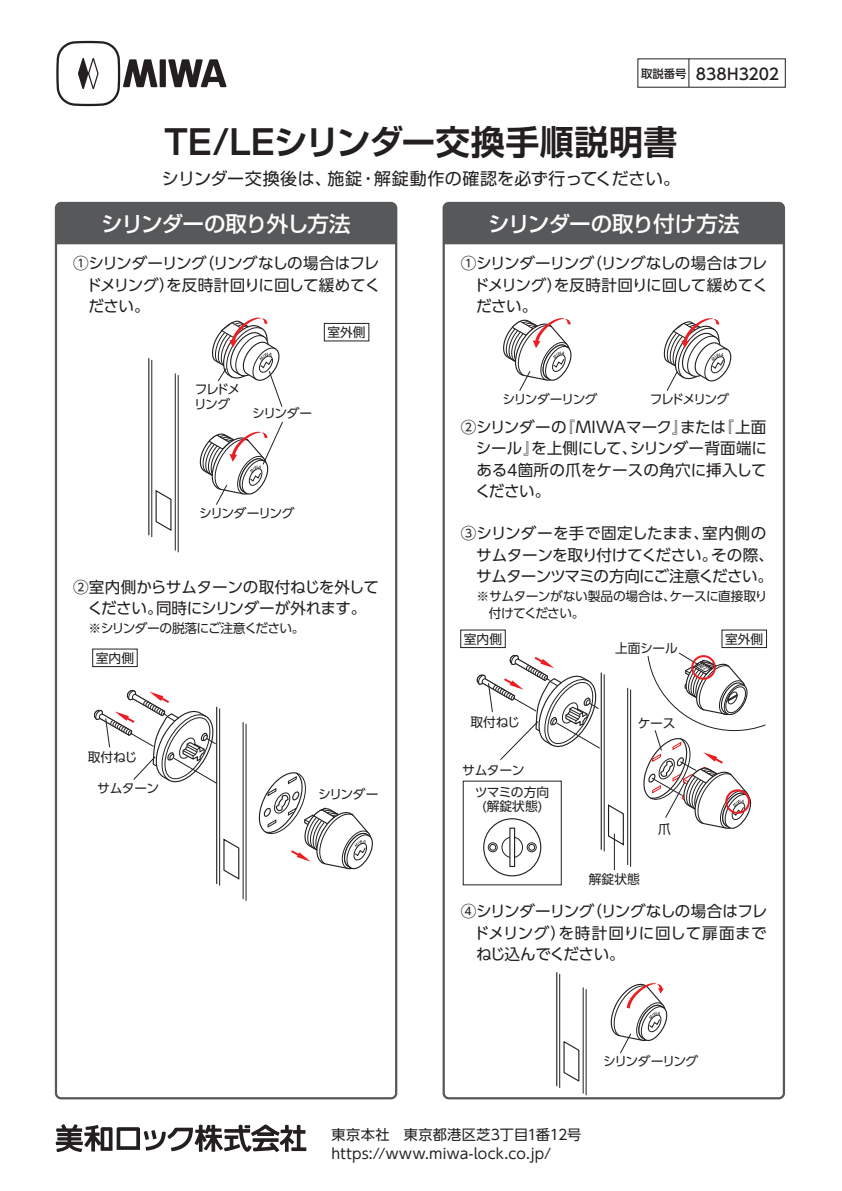
<style>
.page{position:relative;width:842px;height:1191px;background:#fff}
.page>*{position:absolute;margin:0;border:0;box-sizing:border-box;transform-origin:0 0}
.t1{font:700 34px "Shin Go Pro De";letter-spacing:.01em;color:#231f20}
.t2{font:500 21.6px "Shin Go Pro";letter-spacing:-.035em;color:#fff}
.t3{font:17px "Shin Go Pro";letter-spacing:.005em;color:#231f20}
.t4{font:15.6px/21.2px "UD Shin Go Pro";letter-spacing:-.025em;color:#231f20;text-align:justify}
.t5{font:500 15.6px "UD Shin Go Pro";letter-spacing:.005em;color:#231f20}
.t6{font:14.2px/18.4px "UD Shin Go Pro";letter-spacing:.015em;color:#231f20}
.t7{font:12.8px/17px "UD Shin Go Pro";letter-spacing:-.035em;color:#231f20}
.t8{font:12.8px "UD Shin Go Pro";letter-spacing:-.085em;color:#231f20}
.t9{font:12.8px "UD Shin Go Pro";letter-spacing:-.055em;color:#231f20}
.t10{font:12.8px "UD Shin Go Pro";letter-spacing:-.13em;color:#231f20}
.s1{font-size:11.4px}
</style>
<div class="page">
<div style="left:443px;top:202px;width:342px;height:897px;border:2px solid #57585a;border-radius:5px"></div>
<svg style="left:56px;top:41px;width:101px;height:65px"></svg>
<div style="left:160px;top:59px;width:6px;height:28px;background:#231f20"></div>
<svg style="left:168px;top:59px;width:58px;height:28px"></svg>
<svg style="left:688px;top:60px;width:1px;height:26px"></svg>
<div style="left:55px;top:202px;width:342px;height:897px;border:2px solid #57585a;border-radius:5px"></div>
<div style="left:56px;top:203px;width:340px;height:41px;background:#57585a"></div>
<div style="left:444px;top:203px;width:340px;height:41px;background:#57585a"></div>
<div style="left:324px;top:323px;width:45px;height:18px;border:1px solid #231f20"></div>
<div style="left:722px;top:630px;width:45px;height:18px;border:1px solid #231f20"></div>
<div style="left:460px;top:630px;width:46px;height:18px;border:1px solid #231f20"></div>
<div style="left:92px;top:649px;width:46px;height:18px;border:1px solid #231f20"></div>
<div style="left:483px;top:818px;width:58px;height:58px;border:1px solid #231f20;border-radius:50%"></div>
<div style="left:502px;top:836px;width:21px;height:22px;border:1px solid #231f20;border-radius:50%"></div>
<div style="left:527px;top:842px;width:10px;height:10px;border:1px solid #231f20;border-radius:50%"></div>
<div style="left:528px;top:844px;width:7px;height:6px;border:1px solid #231f20;border-radius:50%"></div>
<div style="left:488px;top:842px;width:10px;height:10px;border:1px solid #231f20;border-radius:50%"></div>
<svg style="left:490px;top:844px;width:6px;height:6px"></svg>
<hr style="left:601px;top:672px;width:1px;height:177px;background:#231f20">
<hr style="left:630px;top:689px;width:1px;height:177px;background:#231f20">
<hr style="left:604px;top:674px;width:1px;height:177px;background:#231f20">
<hr style="left:627px;top:688px;width:1px;height:177px;background:#231f20">
<svg style="left:608px;top:804px;width:16px;height:42px"></svg>
<svg style="left:223px;top:838px;width:17px;height:42px"></svg>
<hr style="left:148px;top:358px;width:1px;height:177px;background:#231f20">
<hr style="left:178px;top:375px;width:1px;height:177px;background:#231f20">
<hr style="left:151px;top:360px;width:1px;height:177px;background:#231f20">
<hr style="left:175px;top:373px;width:1px;height:177px;background:#231f20">
<svg style="left:155px;top:490px;width:17px;height:41px"></svg>
<svg style="left:509px;top:827px;width:6px;height:40px"></svg>
<svg style="left:199px;top:421px;width:84px;height:84px"></svg>
<hr style="left:556px;top:972px;width:1px;height:114px;background:#231f20">
<hr style="left:586px;top:989px;width:1px;height:106px;background:#231f20">
<hr style="left:559px;top:974px;width:1px;height:113px;background:#231f20">
<hr style="left:583px;top:987px;width:1px;height:106px;background:#231f20">
<svg style="left:563px;top:1041px;width:17px;height:41px"></svg>
<hr style="left:216px;top:707px;width:1px;height:177px;background:#231f20">
<hr style="left:246px;top:724px;width:1px;height:177px;background:#231f20">
<hr style="left:219px;top:708px;width:1px;height:177px;background:#231f20">
<hr style="left:243px;top:722px;width:1px;height:177px;background:#231f20">
<svg style="left:212px;top:317px;width:71px;height:90px"></svg>
<svg style="left:663px;top:318px;width:69px;height:73px"></svg>
<svg style="left:93px;top:690px;width:125px;height:95px"></svg>
<svg style="left:476px;top:654px;width:124px;height:106px"></svg>
<hr style="left:614px;top:833px;width:1px;height:37px;background:#231f20">
<svg style="left:258px;top:772px;width:115px;height:98px"></svg>
<svg style="left:503px;top:318px;width:69px;height:73px"></svg>
<svg style="left:643px;top:652px;width:123px;height:177px"></svg>
<div style="left:725px;top:789px;width:25px;height:25px;border:2px solid #ee1d23;border-radius:50%"></div>
<svg style="left:610px;top:983px;width:58px;height:71px"></svg>
<div style="left:691px;top:655px;width:25px;height:24px;border:2px solid #ee1d23;border-radius:50%"></div>
<svg style="left:56px;top:1124px;width:250px;height:29px"></svg>
<p class="t5" style="left:641px;top:62px;width:139px"><span class="s1">取説番号</span> 838H3202</p>
<h1 class="t1" style="left:165px;top:115px;width:514px">TE/LEシリンダー交換手順説明書</h1>
<p class="t3" style="left:162px;top:165px;width:520px">シリンダー交換後は、施錠・解錠動作の確認を必ず行ってください。</p>
<h2 class="t2" style="left:101px;top:206px;width:251px">シリンダーの取り外し方法</h2>
<p class="t4" style="left:86px;top:252px;width:296px;text-indent:-13px">①シリンダーリング（リングなしの場合はフレドメリング）を反時計回りに回して緩めてください。</p>
<p class="t7" style="left:327px;top:323px;width:40px">室外側</p>
<p class="t7" style="left:194px;top:382px;width:47px;line-height:14.8px">フレドメリング</p>
<p class="t7" style="left:252px;top:405px;width:62px">シリンダー</p>
<p class="t8" style="left:199px;top:502px;width:97px">シリンダーリング</p>
<p class="t4" style="left:73px;top:576px;width:307px;text-align:center">②室内側からサムターンの取付ねじを外してください。同時にシリンダーが外れます。</p>
<p class="t9" style="left:89px;top:618px;width:218px">※シリンダーの脱落にご注意ください。</p>
<p class="t7" style="left:96px;top:649px;width:40px">室内側</p>
<p class="t7" style="left:88px;top:748px;width:51px">取付ねじ</p>
<p class="t7" style="left:97px;top:779px;width:64px">サムターン</p>
<p class="t7" style="left:318px;top:784px;width:62px">シリンダー</p>
<h2 class="t2" style="left:488px;top:206px;width:253px">シリンダーの取り付け方法</h2>
<p class="t4" style="left:474px;top:252px;width:296px;text-indent:-13px">①シリンダーリング（リングなしの場合はフレドメリング）を反時計回りに回して緩めてください。</p>
<p class="t8" style="left:502px;top:388px;width:97px">シリンダーリング</p>
<p class="t10" style="left:650px;top:388px;width:81px">フレドメリング</p>
<p class="t4" style="left:475px;top:416px;width:293px;text-indent:-14px">②シリンダーの『MIWAマーク』または『上面シール』を上側にして、シリンダー背面端にある4箇所の爪をケースの角穴に挿入してください。</p>
<p class="t4" style="left:476px;top:522px;width:299px;text-align:left;text-indent:-15px">③シリンダーを手で固定したまま、室内側のサムターンを取り付けてください。その際、サムターンツマミの方向にご注意ください。</p>
<p class="t7" style="left:476px;top:587px;width:293px">※サムターンがない製品の場合は、ケースに直接取り　付けてください。</p>
<p class="t7" style="left:464px;top:630px;width:40px">室内側</p>
<p class="t7" style="left:725px;top:630px;width:40px">室外側</p>
<p class="t7" style="left:615px;top:639px;width:64px">上面シール</p>
<p class="t7" style="left:470px;top:713px;width:51px">取付ねじ</p>
<p class="t7" style="left:475px;top:759px;width:76px;line-height:22.2px;text-indent:-12px">サムターン<br>ツマミの方向</p>
<p class="t7" style="left:482px;top:797px;width:62px">(解錠状態)</p>
<p class="t7" style="left:638px;top:714px;width:39px">ケース</p>
<p class="t7" style="left:589px;top:870px;width:53px">解錠状態</p>
<p class="t7" style="left:658px;top:820px;width:14px">爪</p>
<p class="t4" style="left:474px;top:900px;width:295px;text-indent:-13px">④シリンダーリング（リングなしの場合はフレドメリング）を時計回りに回して扉面までねじ込んでください。</p>
<p class="t8" style="left:603px;top:1051px;width:97px">シリンダーリング</p>
<p class="t6" style="left:331px;top:1125px;width:251px">東京本社　東京都港区芝3丁目1番12号https://www.miwa-lock.co.jp/</p>
</div>
